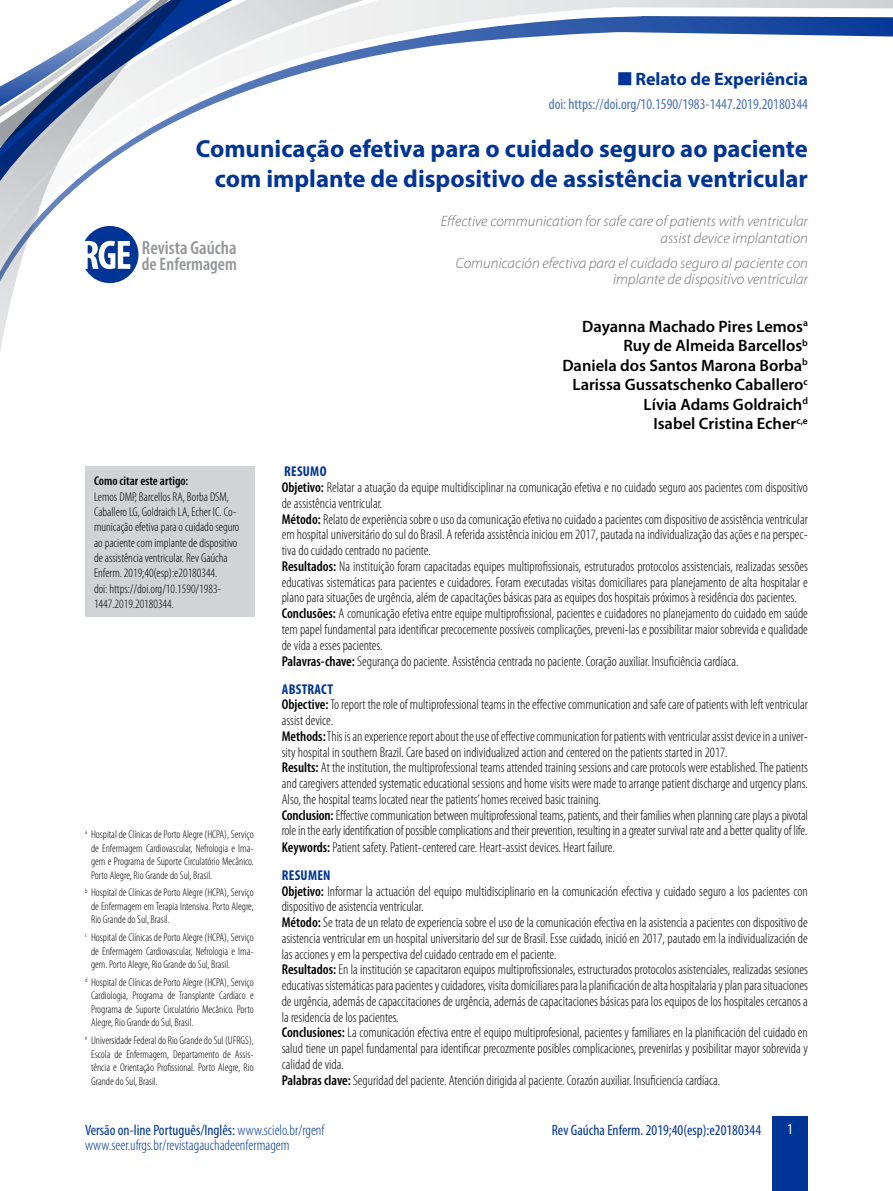
<style>
.page{position:relative;width:893px;height:1191px;background:#fff}
.page>*{position:absolute;margin:0;border:0;box-sizing:border-box;transform-origin:0 0}
.t1{font:700 24.75px/29.7px "Myriad Pro";color:#003595;text-align:right}
.t2{font:600 condensed 19.05px "Myriad Pro";color:#939598}
.t3{font:600 condensed 18.15px "Myriad Pro";color:#939598}
.t4{font:700 18px "Myriad Pro";color:#003595}
.t5{font:600 16.5px/19.5px "Myriad Pro";color:#000;text-align:right}
.t6{font:italic 300 15px/16.5px "Myriad Pro";color:#6d6e71;text-align:right}
.t7{font:300 condensed 15px/15px "Myriad Pro";color:#003595}
.t8{font:condensed 15px "Myriad Pro";color:#4d72b4}
.t9{font:condensed 15px "Myriad Pro";color:#003595}
.t10{font:condensed 15px "Myriad Pro";color:#fff}
.t11{font:300 condensed 14.25px/15.8px "Myriad Pro";color:#000}
.t12{font:300 condensed 12.75px/15.3px "Myriad Pro";color:#000}
.t13{font:600 condensed 12.75px "Myriad Pro";color:#000}
.t14{font:300 condensed 11.25px/13.5px "Myriad Pro";color:#000;text-align:justify}
.s1{font-weight:700;color:#003595}
.s2{font-weight:600}
.s3{font-weight:400}
</style>
<div class="page">
<svg style="left:202px;top:0;width:691px;height:109px"></svg>
<svg style="left:0;top:0;width:202px;height:467px"></svg>
<svg style="left:85px;top:226px;width:53px;height:57px"></svg>
<div style="left:772px;top:1116px;width:36px;height:75px;background:#003595"></div>
<div style="left:85px;top:467px;width:169px;height:150px;background:#d1d3d4"></div>
<svg style="left:618px;top:72px;width:13px;height:13px"></svg>
<p class="t4" style="left:635px;top:67px;width:174px">Relato de Experiência</p>
<p class="t8" style="left:549px;top:96px;width:261px">doi: https://doi.org/10.1590/1983-1447.2019.20180344</p>
<h1 class="t1" style="left:196px;top:133px;width:614px">Comunicação efetiva para o cuidado seguro ao paciente com implante de dispositivo de assistência ventricular</h1>
<p class="t6" style="left:441px;top:213px;width:369px">Effective communication for safe care of patients with ventricular assist device implantation</p>
<p class="t6" style="left:456px;top:255px;width:354px">Comunicación efectiva para el cuidado seguro al paciente con implante de dispositivo ventricular</p>
<p class="t5" style="left:562px;top:317px;width:247px">Dayanna Machado Pires Lemos<sup>a<br></sup>Ruy de Almeida Barcellos<sup>b<br></sup>Daniela dos Santos Marona Borba<sup>b<br></sup>Larissa Gussatschenko Caballero<sup>c<br></sup>Lívia Adams Goldraich<sup>d<br></sup>Isabel Cristina Echer<sup>c,e</sup></p>
<p class="t11" style="left:282px;top:464px;width:528px"><span class="s1">RESUMO<br></span><span class="s2">Objetivo:</span> Relatar a atuação da equipe multidisciplinar na comunicação efetiva e no cuidado seguro aos pacientes com dispositivo de assistência ventricular.<br><span class="s2">Método:</span> Relato de experiência sobre o uso da comunicação efetiva no cuidado a pacientes com dispositivo de assistência ventricular em hospital universitário do sul do Brasil. A referida assistência iniciou em 2017, pautada na individualização das ações e na perspec&shy;tiva do cuidado centrado no paciente.<br><span class="s2">Resultados:</span> Na instituição foram capacitadas equipes multiprofissionais, estruturados protocolos assistenciais, realizadas sessões educativas sistemáticas para pacientes e cuidadores. Foram executadas visitas domiciliares para planejamento de alta hospitalar e plano para situações de urgência, além de capacitações básicas para as equipes dos hospitais próximos à residência dos pacientes.<br><span class="s2">Conclusões:</span> A comunicação efetiva entre equipe multiprofissional, pacientes e cuidadores no planejamento do cuidado em saúde tem papel fundamental para identificar precocemente possíveis complicações, preveni-las e possibilitar maior sobrevida e qualidade de vida a esses pacientes.<br><span class="s2">Palavras-chave:</span> Segurança do paciente. Assistência centrada no paciente. Coração auxiliar. Insuficiência cardíaca.</p>
<p class="t11" style="left:282px;top:681px;width:528px"><span class="s1">ABSTRACT<br></span><span class="s2">Objective:</span>To report the role of multiprofessional teams in the effective communication and safe care of patients with left ventricular assist device.<br><span class="s2">Methods:</span> This is an experience report about the use of effective communication for patients with ventricular assist device in a univer&shy;sity hospital in southern Brazil. Care based on individualized action and centered on the patients started in 2017.<br><span class="s2">Results:</span> At the institution, the multiprofessional teams attended training sessions and care protocols were established. The patients and caregivers attended systematic educational sessions and home visits were made to arrange patient discharge and urgency plans.<br>Also, the hospital teams located near the patients’ homes received basic training.<br><span class="s2">Conclusion:</span> Effective communication between multiprofessional teams, patients, and their families when planning care plays a pivotal role in the early identification of possible complications and their prevention, resulting in a greater survival rate and a better quality of life.<br><span class="s2">Keywords:</span> Patient safety. Patient-centered care. Heart-assist devices. Heart failure.</p>
<p class="t11" style="left:282px;top:867px;width:528px"><span class="s1">RESUMEN<br></span><span class="s2">Objetivo:</span> Informar la actuación del equipo multidisciplinario en la comunicación efectiva y cuidado seguro a los pacientes con dispositivo de asistencia ventricular.<br><span class="s2">Método:</span> Se trata de un relato de experiencia sobre el uso de la comunicación efectiva en la asistencia a pacientes con dispositivo de asistencia ventricular em un hospital universitario del sur de Brasil. Esse cuidado, inició en 2017, pautado em la individualización de las acciones y em la perspectiva del cuidado centrado em el paciente.<br><span class="s2">Resultados:</span> En la institución se capacitaron equipos multiprofissionales, estructurados protocolos asistenciales, realizadas sesiones educativas sistemáticas para pacientes y cuidadores, visita domiciliares para la planificación de alta hospitalaria y plan para situaciones de urgência, además de capaccitaciones de urgência, además de capacitaciones básicas para los equipos de los hospitales cercanos a la residencia de los pacientes.<br><span class="s2">Conclusiones:</span> La comunicación efectiva entre el equipo multiprofesional, pacientes y familiares en la planificación del cuidado en salud tiene un papel fundamental para identificar precozmente posibles complicaciones, prevenirlas y posibilitar mayor sobrevida y calidad de vida.<br><span class="s2">Palabras clave:</span> Seguridad del paciente. Atención dirigida al paciente. Corazón auxiliar. Insuficiencia cardíaca.</p>
<h2 class="t2" style="left:142px;top:237px;width:96px">Revista Gaúcha</h2>
<p class="t3" style="left:142px;top:254px;width:96px">de Enfermagem</p>
<p class="t13" style="left:94px;top:474px;width:96px">Como citar este artigo:</p>
<p class="t12" style="left:94px;top:489px;width:147px">Lemos DMP, Barcellos RA, Borba DSM, Caballero LG, Goldraich LA, Echer IC. Co&shy;municação efetiva para o cuidado seguro ao paciente com implante de dispositivo de assistência ventricular. Rev Gaúcha Enferm. 2019;40(esp):e20180344.<br>doi: https://doi.org/10.1590/1983- 1447.2019.20180344.</p>
<p class="t14" style="left:91px;top:828px;width:164px;text-indent:-6px"><sup>a</sup> Hospital de Clínicas de Porto Alegre (HCPA), Serviço de Enfermagem Cardiovascular, Nefrologia e Ima&shy;gem e Programa de Suporte Circulatório Mecânico.<br>Porto Alegre, Rio Grande do Sul, Brasil.</p>
<p class="t14" style="left:91px;top:886px;width:164px;text-indent:-6px"><sup>b</sup> Hospital de Clínicas de Porto Alegre (HCPA), Serviço de Enfermagem em Terapia Intensiva. Porto Alegre, Rio Grande do Sul, Brasil.</p>
<p class="t14" style="left:91px;top:931px;width:164px;text-indent:-6px"><sup>c</sup> Hospital de Clínicas de Porto Alegre (HCPA), Serviço de Enfermagem Cardiovascular, Nefrologia e Ima&shy;gem. Porto Alegre, Rio Grande do Sul, Brasil.</p>
<p class="t14" style="left:91px;top:975px;width:164px;text-indent:-6px"><sup>d</sup> Hospital de Clínicas de Porto Alegre (HCPA), Serviço Cardiologia, Programa de Transplante Cardíaco e Programa de Suporte Circulatório Mecânico. Porto Alegre, Rio Grande do Sul, Brasil.</p>
<p class="t14" style="left:91px;top:1034px;width:164px;text-indent:-6px"><sup>e</sup> Universidade Federal do Rio Grande do Sul (UFRGS), Escola de Enfermagem, Departamento de Assis&shy;tência e Orientação Profissional. Porto Alegre, Rio Grande do Sul, Brasil.</p>
<p class="t7" style="left:85px;top:1123px;width:241px"><span class="s3">Versão on-line Português/Inglês:</span> www.scielo.br/rgenf www.seer.ufrgs.br/revistagauchadeenfermagem</p>
<p class="t9" style="left:552px;top:1122px;width:211px">Rev Gaúcha Enferm. 2019;40(esp):e20180344</p>
<p class="t10" style="left:787px;top:1121px;width:7px">1</p>
</div>
